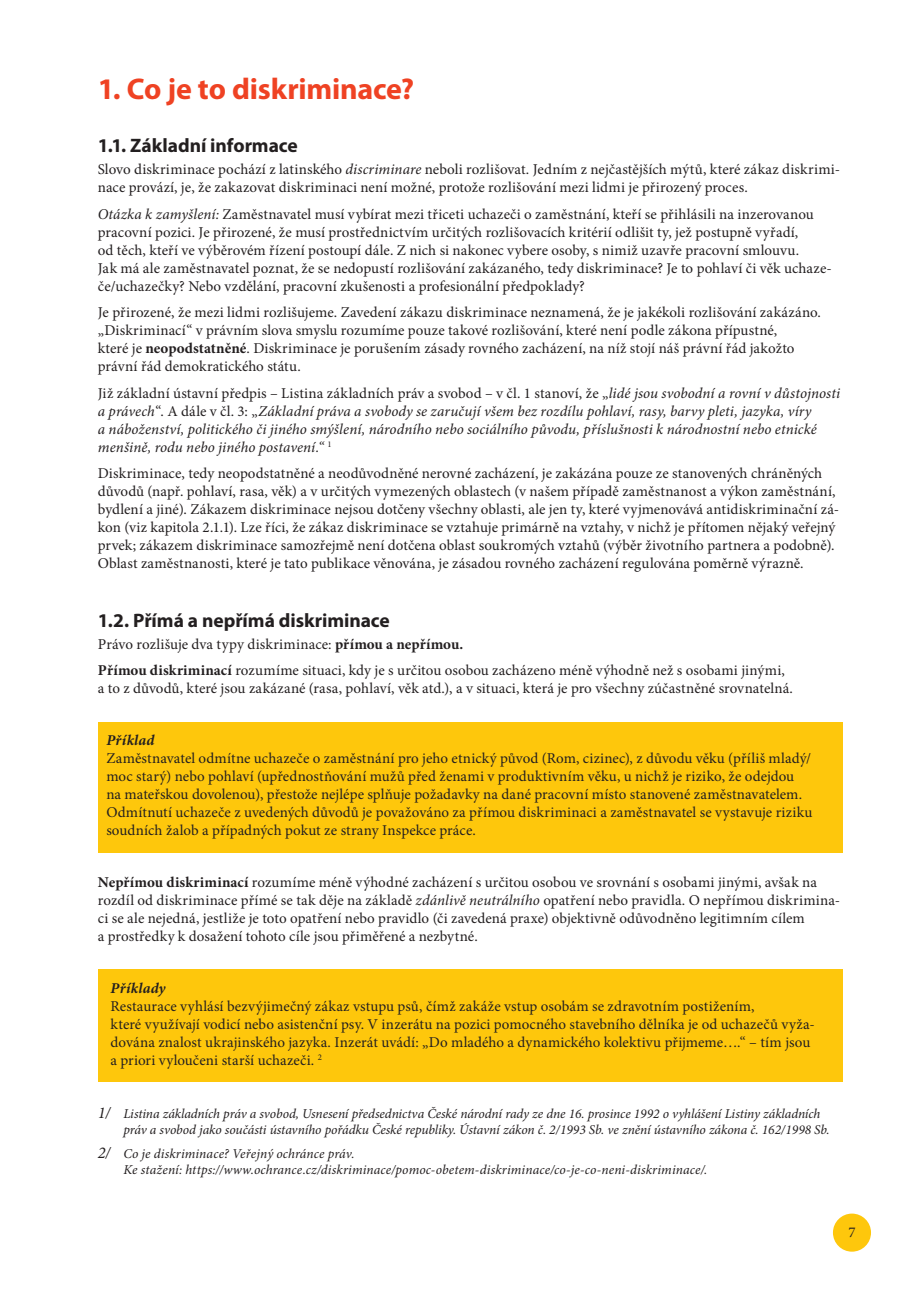
<style>
.page{position:relative;width:919px;height:1289px;background:#fff}
.page>*{position:absolute;margin:0;border:0;box-sizing:border-box;transform-origin:0 0}
.t1{font:700 30px "Myriad Pro";letter-spacing:-.005em;color:#ef4223}
.t2{font:700 19.5px "Myriad Pro";letter-spacing:-.005em;color:#231f20}
.t3{font:15px/18px "Minion Pro";letter-spacing:.005em;color:#231f20}
.t4{font:italic 15px/18px "Minion Pro";letter-spacing:.005em;color:#231f20}
.t5{font:italic 700 15px "Minion Pro";letter-spacing:.015em;color:#231f20}
.t6{font:italic 13.5px/16.2px "Minion Pro";color:#231f20}
.s1{font-style:italic}
.s2{font-weight:700}
.s3{font-style:normal}
.s4{font-size:16.5px}
</style>
<div class="page">
<div style="left:832px;top:1213px;width:38px;height:38px;background:#fec70c;border-radius:50%"></div>
<div style="left:98px;top:721px;width:744px;height:131px;background:#fec70c"></div>
<div style="left:98px;top:969px;width:744px;height:112px;background:#fec70c"></div>
<h1 class="t1" style="left:98px;top:77px;width:318px">1. Co je to diskriminace?</h1>
<h2 class="t2" style="left:98px;top:138px;width:201px">1. 1. Základní informace</h2>
<p class="t3" style="left:98px;top:161px;width:743px">Slovo diskriminace pochází z latinského <span class="s1">discriminare</span> neboli rozlišovat. Jedním z nejčastějších mýtů, které zákaz diskrimi&shy;nace provází, je, že zakazovat diskriminaci není možné, protože rozlišování mezi lidmi je přirozený proces.</p>
<p class="t3" style="left:98px;top:206px;width:735px"><span class="s1">Otázka k zamyšlení:</span> Zaměstnavatel musí vybírat mezi třiceti uchazeči o zaměstnání, kteří se přihlásili na inzerovanou pracovní pozici. Je přirozené, že musí prostřednictvím určitých rozlišovacích kritérií odlišit ty, jež postupně vyřadí,<br>od těch, kteří ve výběrovém řízení postoupí dále. Z nich si nakonec vybere osoby, s nimiž uzavře pracovní smlouvu.<br>Jak má ale zaměstnavatel poznat, že se nedopustí rozlišování zakázaného, tedy diskriminace? Je to pohlaví či věk uchaze&shy;če/uchazečky? Nebo vzdělání, pracovní zkušenosti a profesionální předpoklady?</p>
<p class="t3" style="left:98px;top:304px;width:724px">Je přirozené, že mezi lidmi rozlišujeme. Zavedení zákazu diskriminace neznamená, že je jakékoli rozlišování zakázáno. „Diskriminací“ v právním slova smyslu rozumíme pouze takové rozlišování, které není podle zákona přípustné,<br>které je <span class="s2">neopodstatněné</span>. Diskriminace je porušením zásady rovného zacházení, na níž stojí náš právní řád jakožto právní řád demokratického státu.</p>
<p class="t4" style="left:98px;top:385px;width:743px"><span class="s3">Již základní ústavní předpis – Listina základních práv a svobod – v čl. 1 stanoví, že „</span>lidé jsou svobodní a rovní v důstojnosti a právech<span class="s3">“. A dále v čl. 3: „</span>Základní práva a svobody se zaručují všem bez rozdílu pohlaví, rasy, barvy pleti, jazyka, víry<br>a náboženství, politického či jiného smýšlení, národního nebo sociálního původu, příslušnosti k národnostní nebo etnické menšině, rodu nebo jiného postavení.“ <sup>1</sup></p>
<p class="t3" style="left:98px;top:465px;width:742px">Diskriminace, tedy neopodstatněné a neodůvodněné nerovné zacházení, je zakázána pouze ze stanovených chráněných důvodů (např. pohlaví, rasa, věk) a v určitých vymezených oblastech (v našem případě zaměstnanost a výkon zaměstnání, bydlení a jiné). Zákazem diskriminace nejsou dotčeny všechny oblasti, ale jen ty, které vyjmenovává antidiskriminační zá&shy;kon (viz kapitola 2.1.1). Lze říci, že zákaz diskriminace se vztahuje primárně na vztahy, v nichž je přítomen nějaký veřejný prvek; zákazem diskriminace samozřejmě není dotčena oblast soukromých vztahů (výběr životního partnera a podobně).<br>Oblast zaměstnanosti, které je tato publikace věnována, je zásadou rovného zacházení regulována poměrně výrazně.</p>
<h2 class="t2" style="left:98px;top:612px;width:293px">1.2. Přímá a nepřímá diskriminace</h2>
<p class="t3" style="left:98px;top:632px;width:688px;line-height:26.5px">Právo rozlišuje dva typy diskriminace: <span class="s2">přímou a nepřímou.<br>Přímou diskriminací</span> rozumíme situaci, kdy je s určitou osobou zacházeno méně výhodně než s osobami jinými,</p>
<p class="t3" style="left:98px;top:681px;width:696px">a to z důvodů, které jsou zakázané (rasa, pohlaví, věk atd.), a v situaci, která je pro všechny zúčastněné srovnatelná.</p>
<p class="t5" style="left:106px;top:731px;width:50px">Příklad</p>
<p class="t3" style="left:106px;top:750px;width:707px">Zaměstnavatel odmítne uchazeče o zaměstnání pro jeho etnický původ (Rom, cizinec), z důvodu věku (příliš mladý/ moc starý) nebo pohlaví (upřednostňování mužů před ženami v produktivním věku, u nichž je riziko, že odejdou na mateřskou dovolenou), přestože nejlépe splňuje požadavky na dané pracovní místo stanovené zaměstnavatelem.<br>Odmítnutí uchazeče z uvedených důvodů je považováno za přímou diskriminaci a zaměstnavatel se vystavuje riziku soudních žalob a případných pokut ze strany Inspekce práce.</p>
<p class="t3" style="left:98px;top:874px;width:743px"><span class="s2">Nepřímou diskriminací</span> rozumíme méně výhodné zacházení s určitou osobou ve srovnání s osobami jinými, avšak na rozdíl od diskriminace přímé se tak děje na základě <span class="s1">zdánlivě neutrálního</span> opatření nebo pravidla. O nepřímou diskrimina&shy;ci se ale nejedná, jestliže je toto opatření nebo pravidlo (či zavedená praxe) objektivně odůvodněno legitimním cílem<br>a prostředky k dosažení tohoto cíle jsou přiměřené a nezbytné.</p>
<p class="t5" style="left:111px;top:978px;width:57px">Příklady</p>
<p class="t3" style="left:111px;top:998px;width:705px">Restaurace vyhlásí bezvýjimečný zákaz vstupu psů, čímž zakáže vstup osobám se zdravotním postižením,<br>které využívají vodicí nebo asistenční psy. V inzerátu na pozici pomocného stavebního dělníka je od uchazečů vyža&shy;dována znalost ukrajinského jazyka. Inzerát uvádí: „Do mladého a dynamického kolektivu přijmeme….“ – tím jsou a priori vyloučeni starší uchazeči. <sup>2</sup></p>
<p class="t6" style="left:123px;top:1106px;width:708px;text-indent:-26px"><span class="s4">1/</span> Listina základních práv a svobod, Usnesení předsednictva České národní rady ze dne 16. prosince 1992 o vyhlášení Listiny základních práv a svobod jako součásti ústavního pořádku České republiky. Ústavní zákon č. 2/1993 Sb. ve znění ústavního zákona č. 162/1998 Sb.</p>
<p class="t6" style="left:123px;top:1146px;width:585px;text-indent:-26px"><span class="s4">2/</span> Co je diskriminace? Veřejný ochránce práv.<br>Ke stažení: https://www.ochrance.cz/diskriminace/pomoc-obetem-diskriminace/co-je-co-neni-diskriminace/.</p>
<p class="t3" style="left:848px;top:1224px;width:9px">7</p>
</div>
